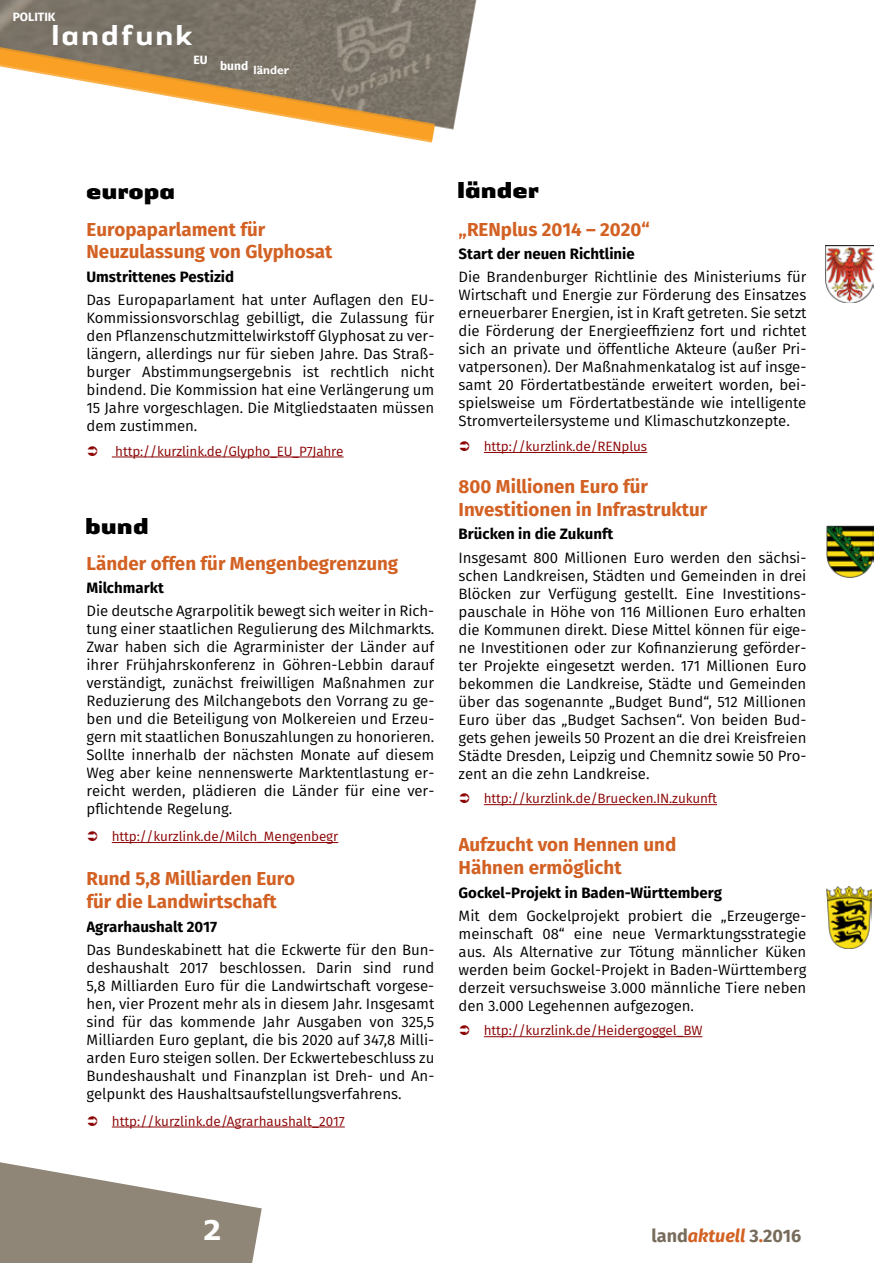
<style>
.page{position:relative;width:893px;height:1263px;background:#fff}
.page>*{position:absolute;margin:0;border:0;box-sizing:border-box;transform-origin:0 0}
.t1{font:500 30px "Authentic Sans LT";color:#fff}
.t2{font:700 27px "Verdana";color:#fff}
.t3{font:900 24px "Authentic Sans LT";color:#000}
.t4{font:700 18.75px/22.5px "Fira Sans";color:#d26123}
.t5{font:700 18px "Fira Sans";color:#776c5c}
.t6{font:15px/18px "Fira Sans";letter-spacing:-.005em;color:#000;text-align:justify}
.t7{font:700 15px "Fira Sans";color:#000}
.t8{font:13.5px "Fira Sans";letter-spacing:-.01em;color:#8b0304}
.t9{font:700 12px "Gill Sans";color:#fff}
.t10{font:700 12px "Fira Sans";color:#fff}
.s1{font-style:italic;color:#d26123}
.s2{color:#d26123}
</style>
<div class="page">
<svg style="left:0;top:0;width:477px;height:130px;fill:#7b7468"></svg>
<svg style="left:0;top:43px;width:435px;height:100px"></svg>
<img style="left:826px;top:886px;width:45px;height:63px">
<hr style="left:112px;top:457px;width:232px;height:1px;background:#8b0304">
<hr style="left:484px;top:452px;width:163px;height:1px;background:#8b0304">
<img style="left:825px;top:245px;width:48px;height:57px">
<img style="left:827px;top:526px;width:46px;height:52px">
<hr style="left:112px;top:842px;width:226px;height:1px;background:#8b0304">
<hr style="left:112px;top:1127px;width:233px;height:1px;background:#8b0304">
<hr style="left:484px;top:804px;width:233px;height:1px;background:#8b0304">
<hr style="left:484px;top:1036px;width:218px;height:1px;background:#8b0304">
<svg style="left:0;top:1162px;width:262px;height:101px"></svg>
<p class="t10" style="left:13px;top:7px;width:44px">POLITIK</p>
<h1 class="t1" style="left:51px;top:16px;width:144px">landfunk</h1>
<p class="t10" style="left:193px;top:50px;width:16px">EU</p>
<p class="t9" style="left:220px;top:63px;width:71px"><sup>bund</sup> länder</p>
<h3 class="t3" style="left:86px;top:175px;width:91px">europa</h3>
<h3 class="t3" style="left:457px;top:174px;width:83px">länder</h3>
<p class="t4" style="left:87px;top:216px;width:247px">Europaparlament für<br>Neuzulassung von Glyphosat</p>
<p class="t7" style="left:87px;top:264px;width:149px">Umstrittenes Pestizid</p>
<p class="t6" style="left:87px;top:290px;width:349px">Das Europaparlament hat unter Auflagen den EU-Kommissionsvorschlag gebilligt, die Zulassung für den Pflanzenschutzmittelwirkstoff Glyphosat zu ver&shy;längern, allerdings nur für sieben Jahre. Das Straß&shy;burger Abstimmungsergebnis ist rechtlich nicht bindend. Die Kommission hat eine Verlängerung um 15 Jahre vorgeschlagen. Die Mitgliedstaaten müssen dem zustimmen.</p>
<p class="t8" style="left:115px;top:441px;width:230px">http://kurzlink.de/Glypho_EU_P7Jahre</p>
<h3 class="t3" style="left:85px;top:510px;width:65px">bund</h3>
<p class="t4" style="left:87px;top:550px;width:313px">Länder offen für Mengenbegrenzung</p>
<p class="t7" style="left:87px;top:575px;width:79px">Milchmarkt</p>
<p class="t6" style="left:87px;top:602px;width:349px">Die deutsche Agrarpolitik bewegt sich weiter in Rich&shy;tung einer staatlichen Regulierung des Milchmarkts.<br>Zwar haben sich die Agrarminister der Länder auf ihrer Frühjahrskonferenz in Göhren-Lebbin darauf verständigt, zunächst freiwilligen Maßnahmen zur Reduzierung des Milchangebots den Vorrang zu ge&shy;ben und die Beteiligung von Molkereien und Erzeu&shy;gern mit staatlichen Bonuszahlungen zu honorieren.<br>Sollte innerhalb der nächsten Monate auf diesem Weg aber keine nennenswerte Marktentlastung er&shy;reicht werden, plädieren die Länder für eine ver&shy;pflichtende Regelung.</p>
<p class="t8" style="left:112px;top:826px;width:228px">http://kurzlink.de/Milch_Mengenbegr</p>
<p class="t4" style="left:87px;top:866px;width:210px">Rund 5,8 Milliarden Euro für die Landwirtschaft</p>
<p class="t7" style="left:87px;top:914px;width:132px">Agrarhaushalt 2017</p>
<p class="t6" style="left:87px;top:940px;width:349px">Das Bundeskabinett hat die Eckwerte für den Bun&shy;deshaushalt 2017 beschlossen. Darin sind rund 5,8 Milliarden Euro für die Landwirtschaft vorgese&shy;hen, vier Prozent mehr als in diesem Jahr. Insgesamt sind für das kommende Jahr Ausgaben von 325,5<br>Milliarden Euro geplant, die bis 2020 auf 347,8 Milli&shy;arden Euro steigen sollen. Der Eckwertebeschluss zu Bundeshaushalt und Finanzplan ist Dreh- und An&shy;gelpunkt des Haushaltsaufstellungsverfahrens.</p>
<p class="t8" style="left:112px;top:1111px;width:234px">http://kurzlink.de/Agrarhaushalt_2017</p>
<p class="t4" style="left:459px;top:216px;width:193px">„RENplus 2014 – 2020“</p>
<p class="t7" style="left:459px;top:241px;width:178px">Start der neuen Richtlinie</p>
<p class="t6" style="left:459px;top:268px;width:349px">Die Brandenburger Richtlinie des Ministeriums für Wirtschaft und Energie zur Förderung des Einsatzes erneuerbarer Energien, ist in Kraft getreten. Sie setzt die Förderung der Energieeffizienz fort und richtet sich an private und öffentliche Akteure (außer Pri&shy;vatpersonen). Der Maßnahmenkatalog ist auf insge&shy;samt 20 Fördertatbestände erweitert worden, bei&shy;spielsweise um Fördertatbestände wie intelligente Stromverteilersysteme und Klimaschutzkonzepte.</p>
<p class="t8" style="left:484px;top:436px;width:165px">http://kurzlink.de/RENplus</p>
<p class="t4" style="left:459px;top:474px;width:250px">800 Millionen Euro für<br>Investitionen in Infrastruktur</p>
<p class="t7" style="left:459px;top:522px;width:156px">Brücken in die Zukunft</p>
<p class="t6" style="left:459px;top:548px;width:349px">Insgesamt 800 Millionen Euro werden den sächsi&shy;schen Landkreisen, Städten und Gemeinden in drei Blöcken zur Verfügung gestellt. Eine Investitions&shy;pauschale in Höhe von 116 Millionen Euro erhalten die Kommunen direkt. Diese Mittel können für eige&shy;ne Investitionen oder zur Kofinanzierung geförder&shy;ter Projekte eingesetzt werden. 171 Millionen Euro bekommen die Landkreise, Städte und Gemeinden über das sogenannte „Budget Bund“, 512 Millionen Euro über das „Budget Sachsen“. Von beiden Bud&shy;gets gehen jeweils 50 Prozent an die drei Kreisfreien Städte Dresden, Leipzig und Chemnitz sowie 50 Pro&shy;zent an die zehn Landkreise.</p>
<p class="t8" style="left:484px;top:788px;width:235px">http://kurzlink.de/Bruecken.IN.zukunft</p>
<p class="t4" style="left:459px;top:832px;width:219px">Aufzucht von Hennen und<br>Hähnen ermöglicht</p>
<p class="t7" style="left:459px;top:880px;width:265px">Gockel-Projekt in Baden-Württemberg</p>
<p class="t6" style="left:459px;top:906px;width:349px">Mit dem Gockelprojekt probiert die „Erzeugerge&shy;meinschaft 08“ eine neue Vermarktungsstrategie aus. Als Alternative zur Tötung männlicher Küken werden beim Gockel-Projekt in Baden-Württemberg derzeit versuchsweise 3.000 männliche Tiere neben den 3.000 Legehennen aufgezogen.</p>
<p class="t8" style="left:484px;top:1020px;width:220px">http://kurzlink.de/Heidergoggel_BW</p>
<h2 class="t2" style="left:202px;top:1211px;width:21px">2</h2>
<p class="t5" style="left:652px;top:1220px;width:151px">land<span class="s1">aktuell</span> 3<span class="s2">.</span>2016</p>
</div>
